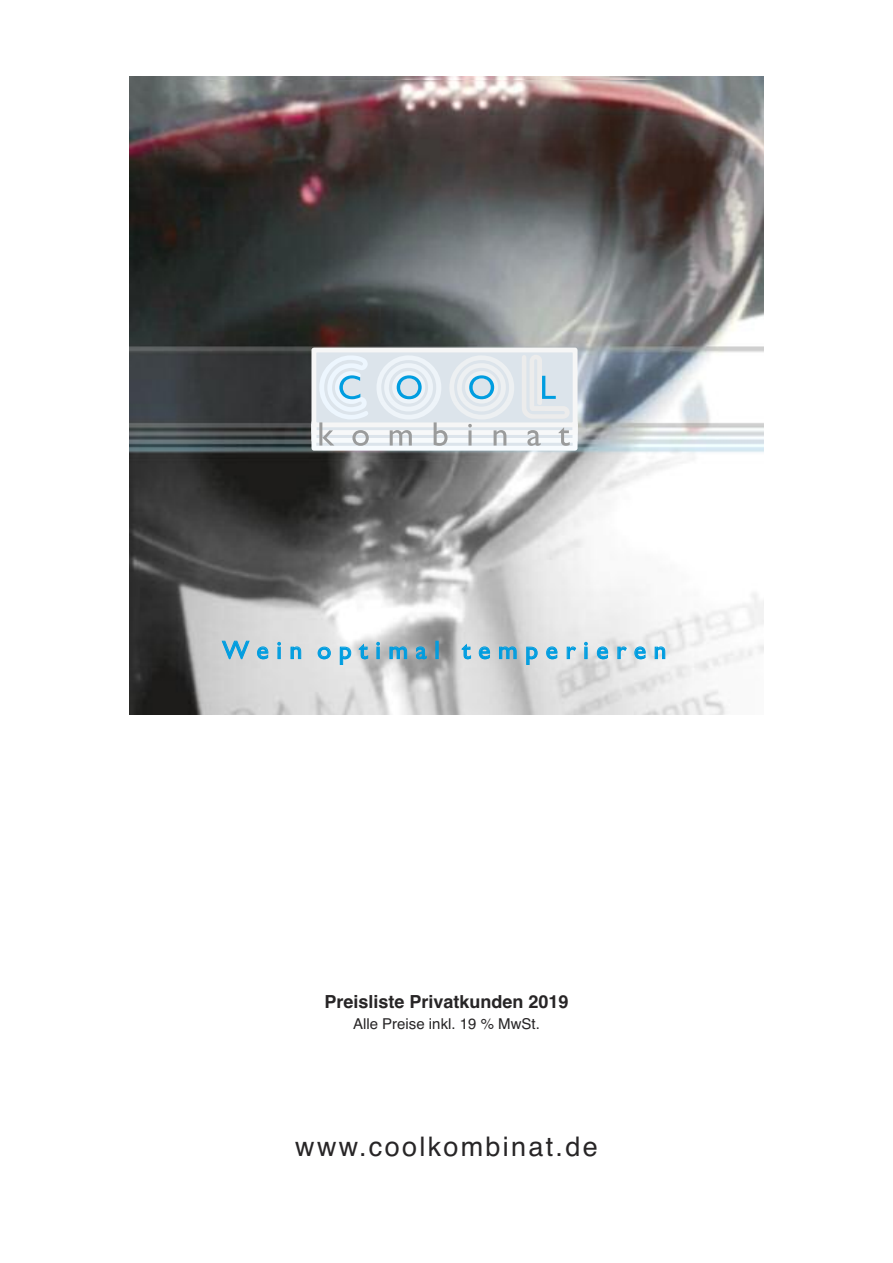
<style>
.page{position:relative;width:893px;height:1263px;background:#fff}
.page>*{position:absolute;margin:0;border:0;box-sizing:border-box;transform-origin:0 0}
.t1{font:27px "Helvetica";letter-spacing:.085em;color:#272526}
.t2{font:25.5px "Gill Sans";letter-spacing:.3em;color:#009de0}
.t3{font:700 18px "Helvetica";color:#272526}
.t4{font:15px "Helvetica";color:#272526}
</style>
<div class="page">
<img style="left:130px;top:76px;width:633px;height:5px">
<img style="left:130px;top:81px;width:633px;height:633px">
<div style="left:311px;top:348px;width:266px;height:79px;border:5px solid #f6f6f6"></div>
<svg style="left:311px;top:355px;width:267px;height:96px"></svg>
<svg style="left:221px;top:640px;width:29px;height:20px"></svg>
<svg style="left:257px;top:646px;width:12px;height:14px"></svg>
<svg style="left:277px;top:641px;width:5px;height:18px"></svg>
<svg style="left:290px;top:646px;width:12px;height:13px"></svg>
<svg style="left:317px;top:646px;width:14px;height:14px"></svg>
<svg style="left:339px;top:646px;width:13px;height:19px"></svg>
<svg style="left:358px;top:643px;width:11px;height:17px"></svg>
<svg style="left:376px;top:641px;width:5px;height:18px"></svg>
<svg style="left:389px;top:646px;width:19px;height:13px"></svg>
<svg style="left:415px;top:646px;width:12px;height:14px"></svg>
<div style="left:435px;top:641px;width:4px;height:18px;border:1px solid #009de0"></div>
<svg style="left:461px;top:643px;width:10px;height:17px"></svg>
<svg style="left:478px;top:646px;width:12px;height:14px"></svg>
<svg style="left:499px;top:646px;width:18px;height:13px"></svg>
<svg style="left:526px;top:646px;width:12px;height:19px"></svg>
<svg style="left:546px;top:646px;width:12px;height:14px"></svg>
<svg style="left:566px;top:646px;width:11px;height:13px"></svg>
<svg style="left:584px;top:641px;width:4px;height:18px"></svg>
<svg style="left:596px;top:646px;width:13px;height:14px"></svg>
<svg style="left:617px;top:646px;width:10px;height:13px"></svg>
<svg style="left:634px;top:646px;width:12px;height:14px"></svg>
<svg style="left:654px;top:646px;width:12px;height:13px"></svg>
<h2 class="t2" style="left:222px;top:635px;width:446px">Wein optimal temperieren</h2>
<p class="t3" style="left:324px;top:991px;width:246px">Preisliste Privatkunden 2019</p>
<p class="t4" style="left:353px;top:1015px;width:188px">Alle Preise inkl. 19 % MwSt.</p>
<h1 class="t1" style="left:295px;top:1130px;width:304px">www.coolkombinat.de</h1>
</div>
